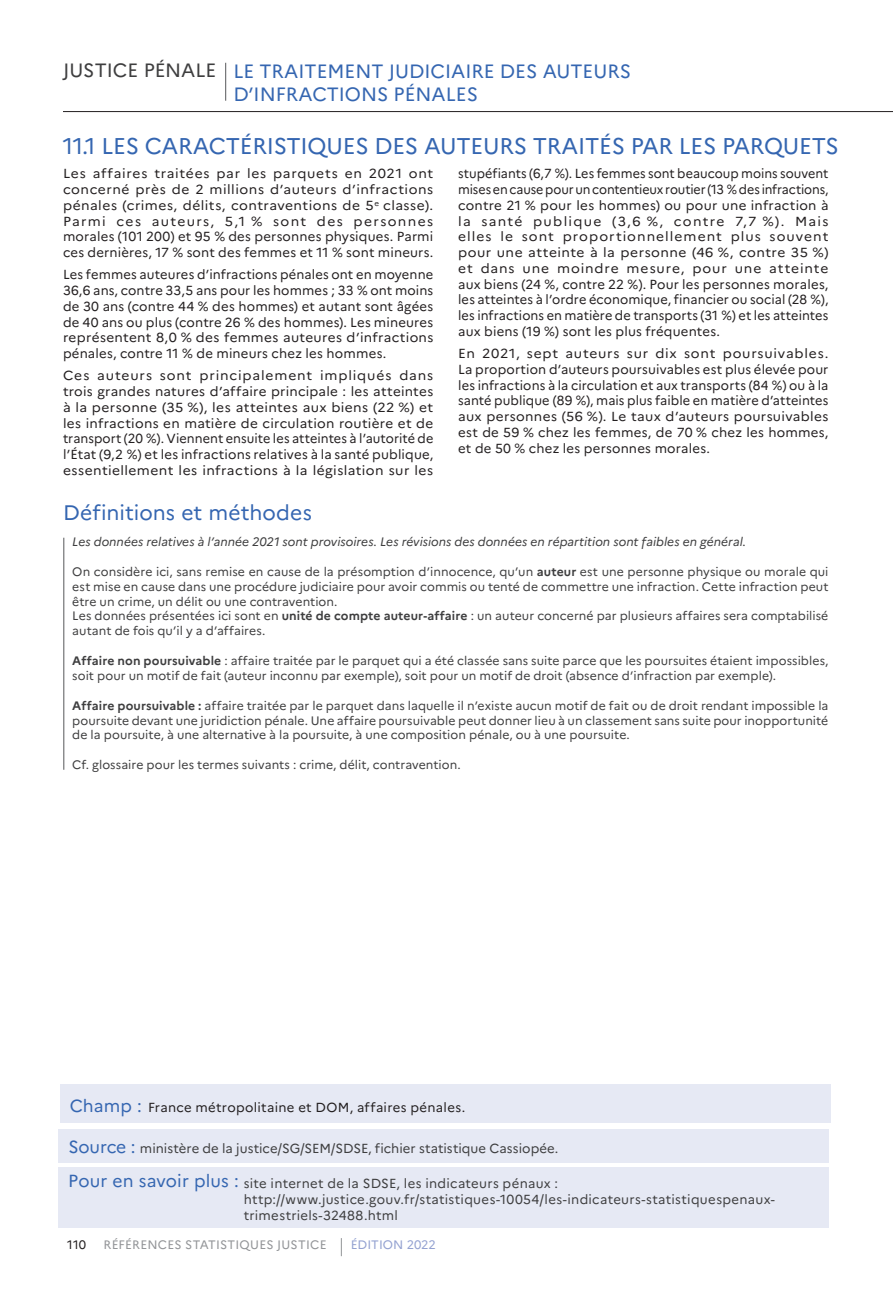
<style>
.page{position:relative;width:893px;height:1290px;background:#fff}
.page>*{position:absolute;margin:0;border:0;box-sizing:border-box;transform-origin:0 0}
.t1{font:22.75px "Marianne";letter-spacing:-.01em;color:#3566b1}
.t2{font:21px "Marianne";letter-spacing:.005em;color:#3566b1}
.t3{font:19.25px/23.1px "Marianne";color:#3566b1}
.t4{font:13.12px/15.8px "Marianne";letter-spacing:.015em;color:#231f20;text-align:justify;scale:1.05 1}
.t5{font:13.12px/15.8px "Marianne";letter-spacing:.015em;color:#231f20;text-align:justify;scale:.96 1}
.t6{font:13.12px/15.8px "Marianne";letter-spacing:.015em;color:#231f20;text-align:justify}
.t7{font:13.12px/15.8px "Marianne";letter-spacing:.02em;color:#3e3e3f}
.t8{font:13.12px "Marianne";color:#3e3e3f}
.t9{font:12.25px/14.9px "Marianne";letter-spacing:.005em;color:#3e3e3f}
.t10{font:italic 12.25px "Marianne";letter-spacing:.005em;color:#3e3e3f}
.t11{font:12.25px "Marianne";letter-spacing:.015em;color:#939598}
.t12{font:12.25px "Marianne";color:#94a2d1}
.t13{font:12.25px "Marianne";color:#231f20}
.s1{color:#3e3e3f}
.s2{font-weight:700}
.s3{font-size:17.5px;color:#3566b1}
</style>
<div class="page">
<hr style="left:63px;top:111px;width:830px;height:1px;background:#231f20">
<svg style="left:341px;top:1238px;width:1px;height:18px"></svg>
<hr style="left:225px;top:63px;width:1px;height:38px;background:#57585a">
<hr style="left:64px;top:538px;width:1px;height:232px;background:#57585a">
<div style="left:59px;top:1129px;width:770px;height:34px;background:#e6e9f4"></div>
<div style="left:60px;top:1085px;width:770px;height:38px;background:#e6e9f4"></div>
<div style="left:58px;top:1167px;width:771px;height:61px;background:#e6e9f4"></div>
<h3 class="t3" style="left:233px;top:59px;width:399px;text-indent:-170px"><span class="s1">JUSTICE PÉNALE</span> LE TRAITEMENT JUDICIAIRE DES AUTEURS<br>D’INFRACTIONS PÉNALES</h3>
<h1 class="t1" style="left:63px;top:132px;width:777px">11.1 LES CARACTÉRISTIQUES DES AUTEURS TRAITÉS PAR LES PARQUETS</h1>
<p class="t4" style="left:63px;top:166px;width:354px">Les affaires traitées par les parquets en 2021 ont concerné près de 2 millions d’auteurs d’infractions pénales (crimes, délits, contraventions de 5<sup>e</sup> classe).<br>Parmi ces auteurs, 5,1 % sont des personnes morales (101 200) et 95 % des personnes physiques. Parmi ces dernières, 17 % sont des femmes et 11 % sont mineurs.</p>
<p class="t6" style="left:63px;top:267px;width:372px">Les femmes auteures d’infractions pénales ont en moyenne 36,6 ans, contre 33,5 ans pour les hommes ; 33 % ont moins de 30 ans (contre 44 % des hommes) et autant sont âgées de 40 ans ou plus (contre 26 % des hommes). Les mineures représentent 8,0 % des femmes auteures d’infractions pénales, contre 11 % de mineurs chez les hommes.</p>
<p class="t4" style="left:63px;top:368px;width:354px">Ces auteurs sont principalement impliqués dans trois grandes natures d’affaire principale : les atteintes à la personne (35 %), les atteintes aux biens (22 %) et les infractions en matière de circulation routière et de transport (20 %). Viennent ensuite les atteintes à l’autorité de l’État (9,2 %) et les infractions relatives à la santé publique, essentiellement les infractions à la législation sur les</p>
<h2 class="t2" style="left:63px;top:499px;width:250px">Définitions et méthodes</h2>
<p class="t5" style="left:458px;top:166px;width:387px">stupéfiants (6,7 %). Les femmes sont beaucoup moins souvent mises en cause pour un contentieux routier (13 % des infractions, contre 21 % pour les hommes) ou pour une infraction à la santé publique (3,6 %, contre 7,7 %). Mais elles le sont proportionnellement plus souvent pour une atteinte à la personne (46 %, contre 35 %) et dans une moindre mesure, pour une atteinte aux biens (24 %, contre 22 %). Pour les personnes morales, les atteintes à l’ordre économique, financier ou social (28 %), les infractions en matière de transports (31 %) et les atteintes aux biens (19 %) sont les plus fréquentes.</p>
<p class="t4" style="left:458px;top:345px;width:354px">En 2021, sept auteurs sur dix sont poursuivables.<br>La proportion d’auteurs poursuivables est plus élevée pour les infractions à la circulation et aux transports (84 %) ou à la santé publique (89 %), mais plus faible en matière d’atteintes aux personnes (56 %). Le taux d’auteurs poursuivables est de 59 % chez les femmes, de 70 % chez les hommes, et de 50 % chez les personnes morales.</p>
<p class="t10" style="left:72px;top:534px;width:675px">Les données relatives à l’année 2021 sont provisoires. Les révisions des données en répartition sont faibles en général.</p>
<p class="t9" style="left:72px;top:564px;width:758px">On considère ici, sans remise en cause de la présomption d’innocence, qu’un <span class="s2">auteur</span> est une personne physique ou morale qui est mise en cause dans une procédure judiciaire pour avoir commis ou tenté de commettre une infraction. Cette infraction peut être un crime, un délit ou une contravention.<br>Les données présentées ici sont en <span class="s2">unité de compte auteur-affaire</span> : un auteur concerné par plusieurs affaires sera comptabilisé autant de fois qu’il y a d’affaires.</p>
<p class="t9" style="left:72px;top:653px;width:758px"><span class="s2">Affaire non poursuivable</span> : affaire traitée par le parquet qui a été classée sans suite parce que les poursuites étaient impossibles, soit pour un motif de fait (auteur inconnu par exemple), soit pour un motif de droit (absence d’infraction par exemple).</p>
<p class="t9" style="left:72px;top:698px;width:758px;text-align:justify"><span class="s2">Affaire poursuivable :</span> affaire traitée par le parquet dans laquelle il n’existe aucun motif de fait ou de droit rendant impossible la poursuite devant une juridiction pénale. Une affaire poursuivable peut donner lieu à un classement sans suite pour inopportunité de la poursuite, à une alternative à la poursuite, à une composition pénale, ou à une poursuite.</p>
<p class="t9" style="left:72px;top:757px;width:390px">Cf. glossaire pour les termes suivants : crime, délit, contravention.</p>
<p class="t6" style="left:70px;top:1099px;width:397px"><span class="s3">Champ :</span> France métropolitaine et DOM, affaires pénales.</p>
<p class="t8" style="left:69px;top:1140px;width:491px"><span class="s3">Source :</span> ministère de la justice/SG/SEM/SDSE, fichier statistique Cassiopée.</p>
<p class="t7" style="left:244px;top:1175px;width:533px;text-indent:-175px"><span class="s3">Pour en savoir plus :</span> site internet de la SDSE, les indicateurs pénaux : http://www.justice.gouv.fr/statistiques-10054/les-indicateurs-statistiquespenaux&shy;trimestriels-32488.html</p>
<p class="t13" style="left:67px;top:1237px;width:21px">110</p>
<p class="t11" style="left:104px;top:1237px;width:225px">RÉFÉRENCES STATISTIQUES JUSTICE</p>
<p class="t12" style="left:351px;top:1237px;width:87px">ÉDITION 2022</p>
</div>
